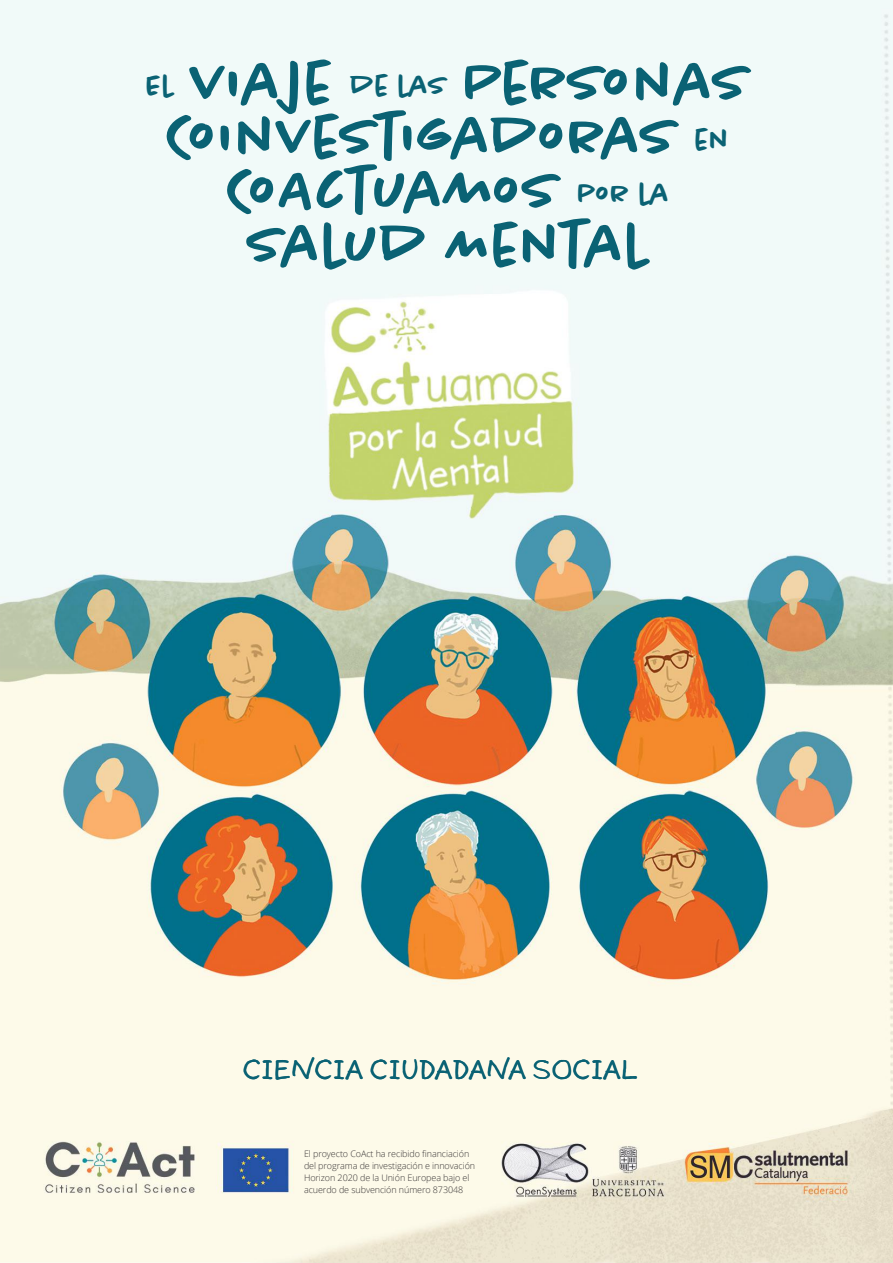
<style>
.page{position:relative;width:893px;height:1263px;background:#fff}
.page>*{position:absolute;margin:0;border:0;box-sizing:border-box;transform-origin:0 0}
.t1{font:500 60px/54px "Chantal";letter-spacing:-.01em;color:#0a6274;text-align:center}
.t2{font:27px "Six Hands Marker";letter-spacing:-.01em;color:#0a6274}
.t3{font:300 9px/12px "Open Sans";letter-spacing:-.01em;color:#393535}
.s1{font-size:30px}
</style>
<div class="page">
<img style="left:0;top:0;width:893px;height:1263px">
<h1 class="t1" style="left:146px;top:55px;width:606px"><span class="s1">EL</span> VIAJE <span class="s1">DE LAS</span> PERSONAS<br>COINVESTIGADORAS <span class="s1">EN<br></span>COACTUAMOS <span class="s1">POR LA<br></span>SALUD MENTAL</h1>
<h2 class="t2" style="left:242px;top:1046px;width:397px">CIENCIA CIUDADANA SOCIAL</h2>
<p class="t3" style="left:304px;top:1147px;width:173px">El proyecto CoAct ha recibido financiación del programa de investigación e innovación Horizon 2020 de la Unión Europea bajo el acuerdo de subvención número 873048</p>
</div>
